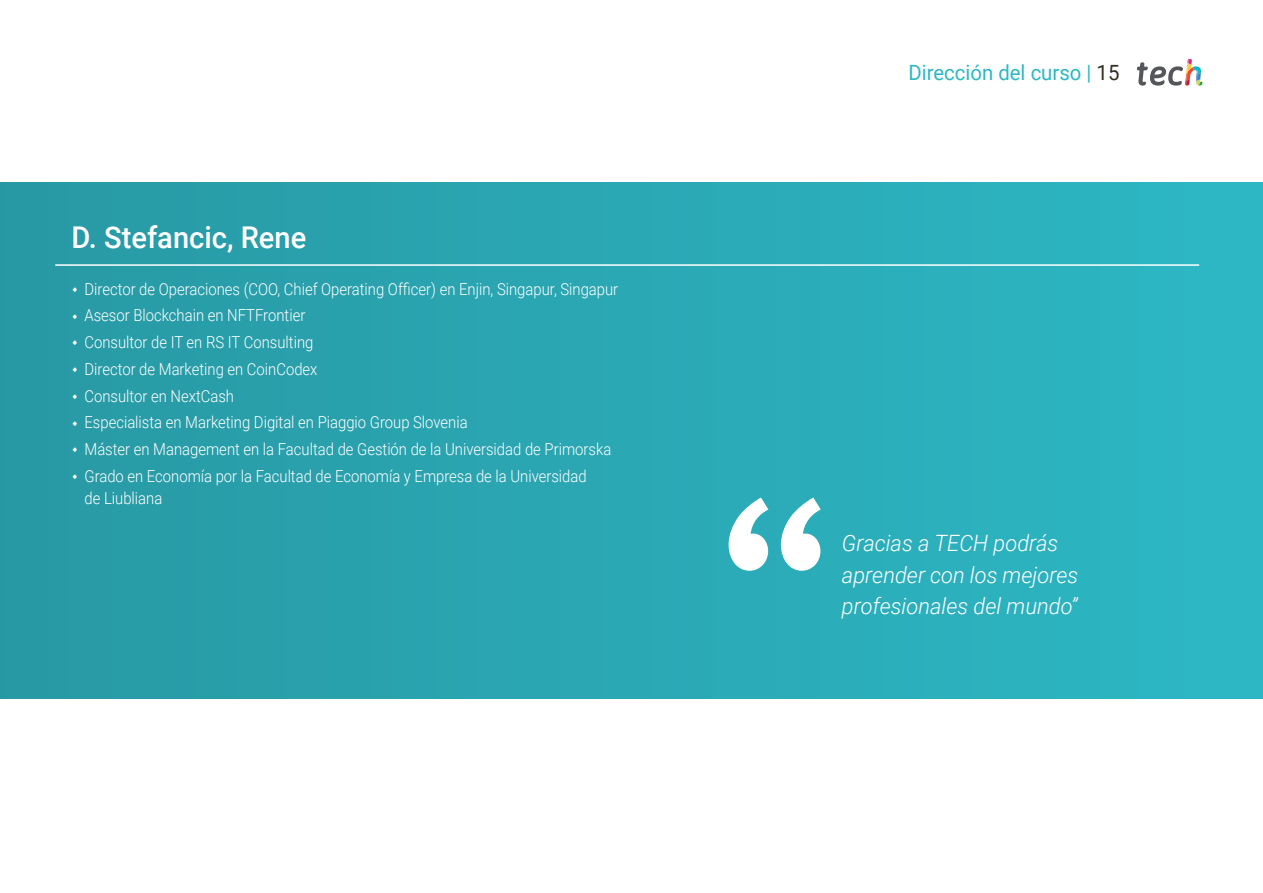
<style>
.page{position:relative;width:1263px;height:893px;background:#fff}
.page>*{position:absolute;margin:0;border:0;box-sizing:border-box;transform-origin:0 0}
.t1{font:500 30px "Roboto";color:#fff}
.t2{font:italic 300 22.5px/31.5px "Roboto";color:#fff}
.t3{font:21px "Roboto";color:#2db8c5}
.t4{font:300 16.5px/26.7px "Roboto";color:#fff;scale:.9 1}
.s1{color:#312e20}
</style>
<div class="page">
<div style="left:0;top:182px;width:1263px;height:516px;background:linear-gradient(to right,#2799a4,#2db7c5)"></div>
<hr style="left:55px;top:264px;width:1144px;height:2px;background:#fff">
<svg style="left:1137px;top:59px;width:65px;height:27px"></svg>
<svg style="left:729px;top:497px;width:92px;height:74px"></svg>
<svg style="left:73px;top:287px;width:4px;height:5px"></svg>
<svg style="left:73px;top:314px;width:4px;height:5px"></svg>
<svg style="left:73px;top:340px;width:4px;height:5px"></svg>
<svg style="left:73px;top:367px;width:4px;height:5px"></svg>
<svg style="left:73px;top:394px;width:4px;height:5px"></svg>
<svg style="left:73px;top:421px;width:4px;height:5px"></svg>
<svg style="left:73px;top:447px;width:4px;height:5px"></svg>
<svg style="left:73px;top:474px;width:4px;height:5px"></svg>
<h1 class="t1" style="left:71px;top:216px;width:236px">D. Stefancic, Rene</h1>
<p class="t4" style="left:85px;top:275px;width:595px">Director de Operaciones (COO, Chief Operating Officer) en Enjin, Singapur, Singapur Asesor Blockchain en NFTFrontier<br>Consultor de IT en RS IT Consulting<br>Director de Marketing en CoinCodex<br>Consultor en NextCash<br>Especialista en Marketing Digital en Piaggio Group Slovenia<br>Máster en Management en la Facultad de Gestión de la Universidad de Primorska Grado en Economía por la Facultad de Economía y Empresa de la Universidad</p>
<p class="t4" style="left:85px;top:485px;width:88px">de Liubliana</p>
<p class="t3" style="left:908px;top:57px;width:213px">Dirección del curso | <span class="s1">15</span></p>
<h2 class="t2" style="left:842px;top:526px;width:238px">Gracias a TECH podrás aprender con los mejores profesionales del mundo”</h2>
</div>
